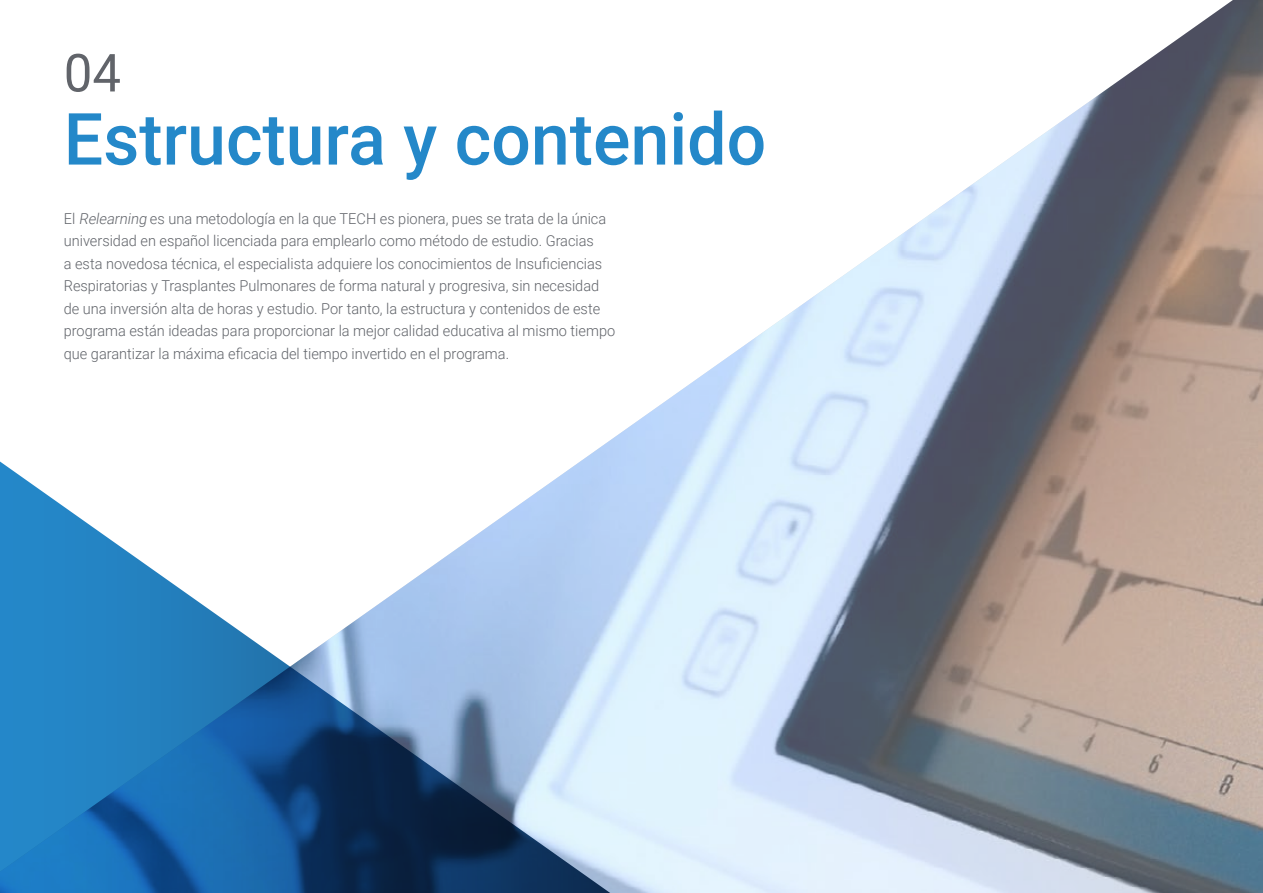
<style>
.page{position:relative;width:1263px;height:893px;background:#fff}
.page>*{position:absolute;margin:0;border:0;box-sizing:border-box;transform-origin:0 0}
.t1{font:500 72px "Roboto";color:#2488c9}
.t2{font:52.5px "Roboto";color:#61646a}
.t3{font:300 15px/22.5px "Roboto";color:#61646a}
.s1{font-style:italic}
</style>
<div class="page">
<img style="left:602px;top:0;width:661px;height:893px">
<svg style="left:0;top:446px;width:640px;height:447px"></svg>
<h2 class="t2" style="left:64px;top:36px;width:59px">04</h2>
<h1 class="t1" style="left:64px;top:89px;width:704px">Estructura y contenido</h1>
<p class="t3" style="left:64px;top:207px;width:553px">El <span class="s1">Relearning</span> es una metodología en la que TECH es pionera, pues se trata de la única universidad en español licenciada para emplearlo como método de estudio. Gracias<br>a esta novedosa técnica, el especialista adquiere los conocimientos de Insuficiencias Respiratorias y Trasplantes Pulmonares de forma natural y progresiva, sin necesidad de una inversión alta de horas y estudio. Por tanto, la estructura y contenidos de este programa están ideadas para proporcionar la mejor calidad educativa al mismo tiempo que garantizar la máxima eficacia del tiempo invertido en el programa.</p>
</div>
